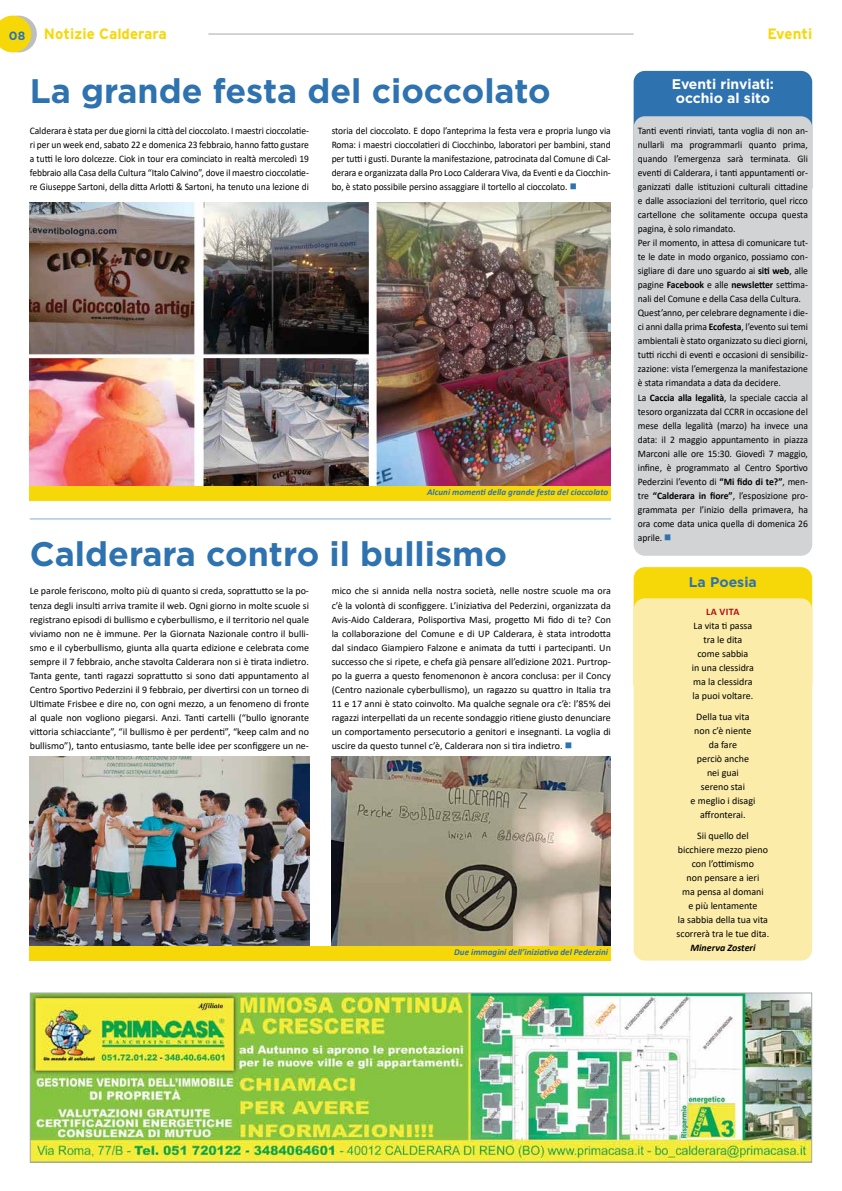
<style>
.page{position:relative;width:842px;height:1191px;background:#fff}
.page>*{position:absolute;margin:0;border:0;box-sizing:border-box;transform-origin:0 0}
.t1{font:700 34px "Gotham";color:#2e72b0}
.t2{font:700 15px "Interstate";color:#f6d809}
.t3{font:700 14px/14px "Gotham";color:#fff}
.t4{font:700 14px "Gotham";color:#2e72b0}
.t5{font:10px/14px "Calibri";letter-spacing:-.005em;color:#000;text-align:center}
.t6{font:10px/14px "Calibri";letter-spacing:-.005em;color:#000;scale:.96 1}
.t7{font:10px/14px "Calibri";letter-spacing:-.005em;color:#000;text-align:justify;scale:.95 1}
.t8{font:italic 700 10px "Calibri";color:#000}
.t9{font:700 10px "Calibri";letter-spacing:.04em;color:#b11116}
.t10{font:italic 700 9px "Calibri";color:#2e72b0}
.s1{font-family:"Gotham";font-size:12px;color:#2e72b0}
.s2{color:#2e72b0}
.s3{font-weight:700}
</style>
<div class="page">
<div style="left:0;top:16px;width:37px;height:36px;background:#bcbec0;border-radius:50%"></div>
<hr style="left:208px;top:34px;width:426px;height:1px;background:#a7a9ac">
<svg style="left:0;top:16px;width:31px;height:36px"></svg>
<img style="left:32px;top:994px;width:778px;height:166px">
<div style="left:30px;top:992px;width:782px;height:170px;border:1px solid #a7a9ac"></div>
<div style="left:634px;top:567px;width:178px;height:127px;background:#f6d809;border-radius:11px"></div>
<div style="left:634px;top:598px;width:178px;height:362px;background:#fbecaa;border-radius:11px"></div>
<div style="left:634px;top:71px;width:178px;height:127px;background:#2e72b0;border-radius:11px"></div>
<div style="left:634px;top:116px;width:178px;height:440px;background:#d1d3d4;border-radius:11px"></div>
<hr style="left:30px;top:518px;width:581px;height:1px;background:#7bafde">
<img style="left:30px;top:756px;width:279px;height:190px">
<img style="left:332px;top:756px;width:279px;height:190px">
<img style="left:30px;top:203px;width:581px;height:283px">
<div style="left:30px;top:486px;width:581px;height:14px;background:#f6d809"></div>
<div style="left:30px;top:946px;width:581px;height:14px;background:#f6d809"></div>
<h2 class="t2" style="left:9px;top:26px;width:159px"><span class="s1">08</span> Notizie Calderara</h2>
<h2 class="t2" style="left:767px;top:26px;width:46px">Eventi</h2>
<h1 class="t1" style="left:30px;top:71px;width:522px">La grande festa del cioccolato</h1>
<p class="t7" style="left:30px;top:124px;width:295px">Calderara è stata per due giorni la città del cioccolato. I maestri cioccolatie&shy;ri per un week end, sabato 22 e domenica 23 febbraio, hanno fatto gustare a tutti le loro dolcezze. Ciok in tour era cominciato in realtà mercoledì 19 febbraio alla Casa della Cultura “Italo Calvino”, dove il maestro cioccolatie&shy;re Giuseppe Sartoni, della ditta Arlotti &amp; Sartoni, ha tenuto una lezione di</p>
<p class="t7" style="left:332px;top:124px;width:295px">storia del cioccolato. E dopo l’anteprima la festa vera e propria lungo via Roma: i maestri cioccolatieri di Ciocchinbo, laboratori per bambini, stand per tutti i gusti. Durante la manifestazione, patrocinata dal Comune di Cal&shy;derara e organizzata dalla Pro Loco Calderara Viva, da Eventi e da Ciocchin&shy;bo, è stato possibile persino assaggiare il tortello al cioccolato. <span class="s2">■</span></p>
<p class="t10" style="left:427px;top:486px;width:182px">Alcuni momenti della grande festa del cioccolato</p>
<h1 class="t1" style="left:30px;top:534px;width:479px">Calderara contro il bullismo</h1>
<p class="t5" style="left:30px;top:584px;width:281px;text-align:justify">Le parole feriscono, molto più di quanto si creda, soprattutto se la po&shy;tenza degli insulti arriva tramite il web. Ogni giorno in molte scuole si registrano episodi di bullismo e cyberbullismo, e il territorio nel quale viviamo non ne è immune. Per la Giornata Nazionale contro il bulli&shy;smo e il cyberbullismo, giunta alla quarta edizione e celebrata come sempre il 7 febbraio, anche stavolta Calderara non si è tirata indietro.<br>Tanta gente, tanti ragazzi soprattutto si sono dati appuntamento al Centro Sportivo Pederzini il 9 febbraio, per divertirsi con un torneo di Ultimate Frisbee e dire no, con ogni mezzo, a un fenomeno di fronte al quale non vogliono piegarsi. Anzi. Tanti cartelli (“bullo ignorante vittoria schiacciante”, “il bullismo è per perdenti”, “keep calm and no bullismo”), tanto entusiasmo, tante belle idee per sconfiggere un ne-</p>
<p class="t5" style="left:332px;top:584px;width:281px;text-align:justify">mico che si annida nella nostra società, nelle nostre scuole ma ora c’è la volontà di sconfiggere. L’iniziativa del Pederzini, organizzata da Avis-Aido Calderara, Polisportiva Masi, progetto Mi fido di te? Con la collaborazione del Comune e di UP Calderara, è stata introdotta dal sindaco Giampiero Falzone e animata da tutti i partecipanti. Un successo che si ripete, e chefa già pensare all’edizione 2021. Purtrop&shy;po la guerra a questo fenomenonon è ancora conclusa: per il Concy (Centro nazionale cyberbullismo), un ragazzo su quattro in Italia tra 11 e 17 anni è stato coinvolto. Ma qualche segnale ora c’è: l’85% dei ragazzi interpellati da un recente sondaggio ritiene giusto denunciare un comportamento persecutorio a genitori e insegnanti. La voglia di uscire da questo tunnel c’è, Calderara non si tira indietro. <span class="s2">■</span></p>
<p class="t10" style="left:454px;top:945px;width:155px">Due immagini dell’iniziativa del Pederzini</p>
<h3 class="t3" style="left:672px;top:77px;width:104px">Eventi rinviati: occhio al sito</h3>
<p class="t6" style="left:638px;top:124px;width:179px">Tanti eventi rinviati, tanta voglia di non an&shy;nullarli ma programmarli quanto prima, quando l’emergenza sarà terminata. Gli eventi di Calderara, i tanti appuntamenti or&shy;ganizzati dalle istituzioni culturali cittadine e dalle associazioni del territorio, quel ricco cartellone che solitamente occupa questa pagina, è solo rimandato.<br>Per il momento, in attesa di comunicare tut&shy;te le date in modo organico, possiamo con&shy;sigliare di dare uno sguardo ai <span class="s3">siti web</span>, alle pagine <span class="s3">Facebook</span> e alle <span class="s3">newsletter</span> settima&shy;nali del Comune e della Casa della Cultura.<br>Quest’anno, per celebrare degnamente i die&shy;ci anni dalla prima <span class="s3">Ecofesta</span>, l’evento sui temi ambientali è stato organizzato su dieci giorni, tutti ricchi di eventi e occasioni di sensibiliz&shy;zazione: vista l’emergenza la manifestazione è stata rimandata a data da decidere.<br>La <span class="s3">Caccia alla legalità</span>, la speciale caccia al tesoro organizzata dal CCRR in occasione del mese della legalità (marzo) ha invece una data: il 2 maggio appuntamento in piazza Marconi alle ore 15:30. Giovedì 7 maggio, infine, è programmato al Centro Sportivo Pederzini l’evento di <span class="s3">“Mi fido di te?”</span>, men&shy;tre <span class="s3">“Calderara in fiore”</span>, l’esposizione pro&shy;grammata per l’inizio della primavera, ha ora come data unica quella di domenica 26 aprile. <span class="s2">■</span></p>
<h3 class="t4" style="left:689px;top:574px;width:69px">La Poesia</h3>
<p class="t9" style="left:706px;top:604px;width:35px">LA VITA</p>
<p class="t5" style="left:692px;top:618px;width:64px">La vita ti passa tra le dita come sabbia<br>in una clessidra ma la clessidra la puoi voltare.</p>
<p class="t5" style="left:690px;top:709px;width:66px">Della tua vita non c’è niente da fare<br>perciò anche nei guai<br>sereno stai<br>e meglio i disagi affronterai.</p>
<p class="t5" style="left:677px;top:828px;width:94px">Sii quello del<br>bicchiere mezzo pieno con l’ottimismo<br>non pensare a ieri<br>ma pensa al domani<br>e più lentamente<br>la sabbia della tua vita scorrerà tra le tue dita.</p>
<p class="t8" style="left:690px;top:940px;width:67px">Minerva Zosteri</p>
</div>
